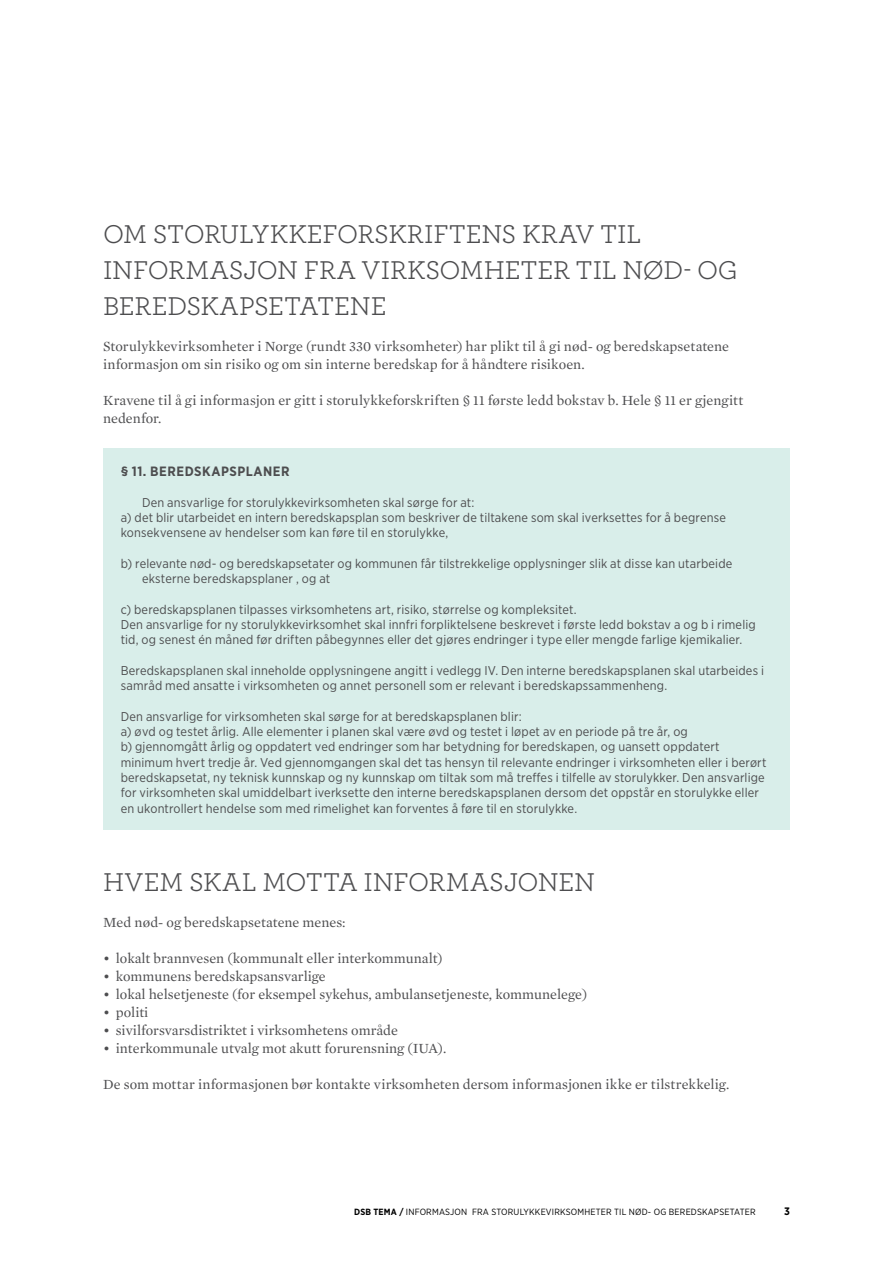
<style>
.page{position:relative;width:893px;height:1263px;background:#fff}
.page>*{position:absolute;margin:0;border:0;box-sizing:border-box;transform-origin:0 0}
.t1{font:27px/36px "Archer";letter-spacing:-.005em;color:#4d4d4f}
.t2{font:14.25px/18px "Mercury Text G1";color:#4d4d4f}
.t3{font:700 13.5px "Gotham Narrow";letter-spacing:.04em;color:#4d4d4f}
.t4{font:12.75px/15.3px "Gotham Narrow";letter-spacing:.01em;color:#4d4d4f}
.t5{font:700 10.8px "Gotham Narrow";color:#000}
.t6{font:9px "Gotham Narrow";letter-spacing:.02em;color:#000}
.s1{font-weight:700}
</style>
<div class="page">
<div style="left:104px;top:448px;width:686px;height:382px;background:#d9eeea"></div>
<h1 class="t1" style="left:103px;top:215px;width:636px">OM STORULYKKEFORSKRIFTENS KRAV TIL<br>INFORMASJON FRA VIRKSOMHETER TIL NØD- OG<br>BEREDSKAPSETATENE</h1>
<p class="t2" style="left:103px;top:336px;width:627px">Storulykkevirksomheter i Norge (rundt 330 virksomheter) har plikt til å gi nød- og beredskapsetatene informasjon om sin risiko og om sin interne beredskap for å håndtere risikoen.</p>
<p class="t2" style="left:103px;top:390px;width:642px">Kravene til å gi informasjon er gitt i storulykkeforskriften § 11 første ledd bokstav b. Hele § 11 er gjengitt nedenfor.</p>
<p class="t3" style="left:121px;top:463px;width:170px">§ 11. BEREDSKAPSPLANER</p>
<p class="t4" style="left:121px;top:494px;width:607px;text-indent:21px">Den ansvarlige for storulykkevirksomheten skal sørge for at:<br>a) det blir utarbeidet en intern beredskapsplan som beskriver de tiltakene som skal iverksettes for å begrense konsekvensene av hendelser som kan føre til en storulykke,</p>
<p class="t4" style="left:142px;top:555px;width:592px;text-indent:-21px">b) relevante nød- og beredskapsetater og kommunen får tilstrekkelige opplysninger slik at disse kan utarbeide eksterne beredskapsplaner , og at</p>
<p class="t4" style="left:121px;top:601px;width:636px">c) beredskapsplanen tilpasses virksomhetens art, risiko, størrelse og kompleksitet.<br>Den ansvarlige for ny storulykkevirksomhet skal innfri forpliktelsene beskrevet i første ledd bokstav a og b i rimelig tid, og senest én måned før driften påbegynnes eller det gjøres endringer i type eller mengde farlige kjemikalier.</p>
<p class="t4" style="left:121px;top:662px;width:645px">Beredskapsplanen skal inneholde opplysningene angitt i vedlegg IV. Den interne beredskapsplanen skal utarbeides i samråd med ansatte i virksomheten og annet personell som er relevant i beredskapssammenheng.</p>
<p class="t4" style="left:121px;top:708px;width:647px">Den ansvarlige for virksomheten skal sørge for at beredskapsplanen blir:<br>a) øvd og testet årlig. Alle elementer i planen skal være øvd og testet i løpet av en periode på tre år, og<br>b) gjennomgått årlig og oppdatert ved endringer som har betydning for beredskapen, og uansett oppdatert minimum hvert tredje år. Ved gjennomgangen skal det tas hensyn til relevante endringer i virksomheten eller i berørt beredskapsetat, ny teknisk kunnskap og ny kunnskap om tiltak som må treffes i tilfelle av storulykker. Den ansvarlige for virksomheten skal umiddelbart iverksette den interne beredskapsplanen dersom det oppstår en storulykke eller en ukontrollert hendelse som med rimelighet kan forventes å føre til en storulykke.</p>
<h1 class="t1" style="left:103px;top:863px;width:494px">HVEM SKAL MOTTA INFORMASJONEN</h1>
<p class="t2" style="left:103px;top:912px;width:244px">Med nød- og beredskapsetatene menes:</p>
<p class="t2" style="left:103px;top:948px;width:341px">• lokalt brannvesen (kommunalt eller interkommunalt)</p>
<p class="t2" style="left:103px;top:966px;width:224px">• kommunens beredskapsansvarlige</p>
<p class="t2" style="left:103px;top:984px;width:486px">• lokal helsetjeneste (for eksempel sykehus, ambulansetjeneste, kommunelege)</p>
<p class="t2" style="left:103px;top:1002px;width:47px">• politi</p>
<p class="t2" style="left:103px;top:1020px;width:296px">• sivilforsvarsdistriktet i virksomhetens område</p>
<p class="t2" style="left:103px;top:1038px;width:345px">• interkommunale utvalg mot akutt forurensning (IUA).</p>
<p class="t2" style="left:103px;top:1074px;width:628px">De som mottar informasjonen bør kontakte virksomheten dersom informasjonen ikke er tilstrekkelig.</p>
<p class="t6" style="left:354px;top:1206px;width:403px"><span class="s1">DSB TEMA /</span> Informasjon fra storulykkevi rksomheter ti l nød- og beredskapsetater</p>
<p class="t5" style="left:784px;top:1204px;width:7px">3</p>
</div>
